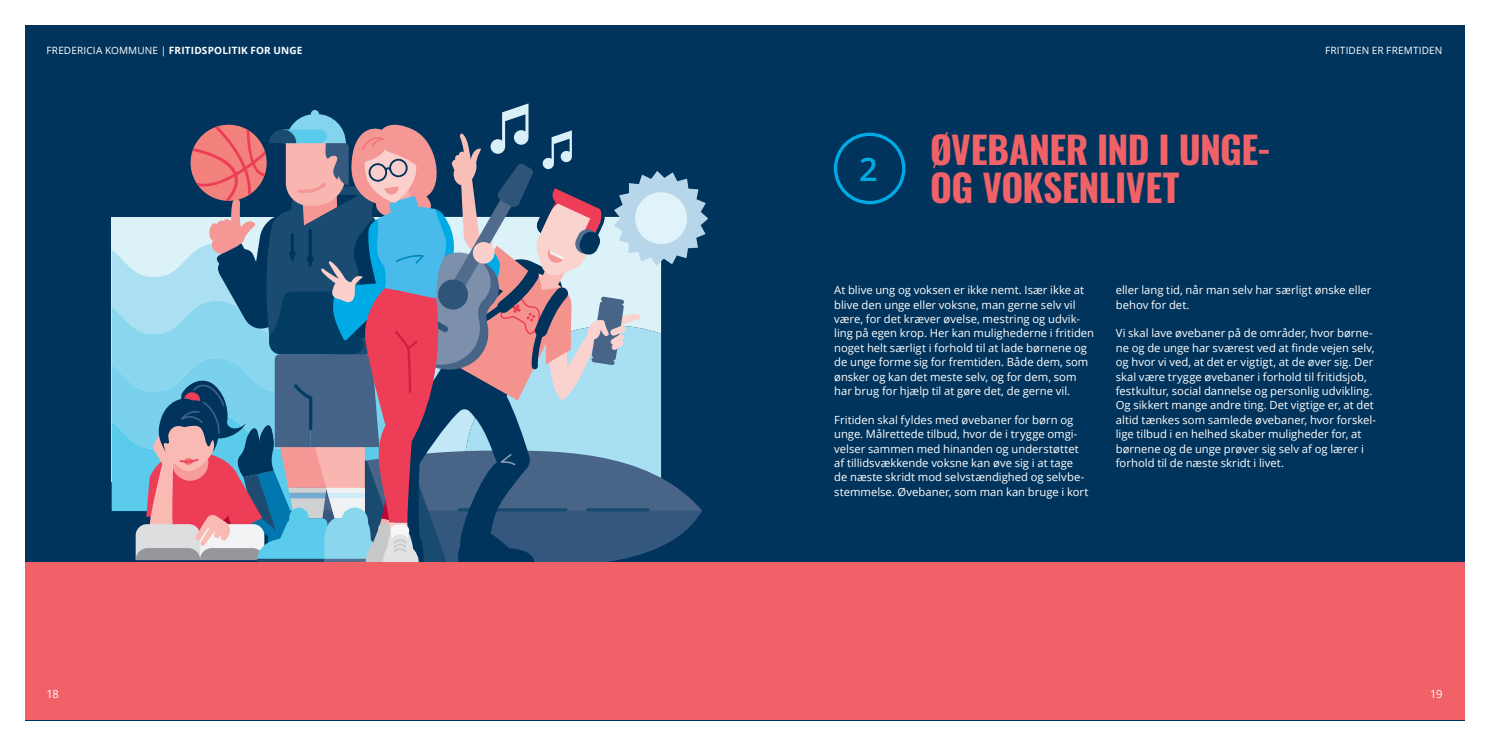
<style>
.page{position:relative;width:1489px;height:745px;background:#fff}
.page>*{position:absolute;margin:0;border:0;box-sizing:border-box;transform-origin:0 0}
.FK_rubrik{font:700 37.5px "Oswald";letter-spacing:-.01em;color:#f06268}
.FK_rubrik-2{font:600 32.5px "Open Sans";color:#00abe5}
.FK_brød{font:11.25px/14.4px "Open Sans";color:#fff}
.t1{font:700 10px "Open Sans";letter-spacing:.02em;color:#fff}
.t2{font:10px "Open Sans";letter-spacing:.02em;color:#fff}
.s1{font-weight:400}
</style>
<div class="page">
<div style="left:25px;top:25px;width:1438px;height:694px;background:#00345c"></div>
<div style="left:833px;top:132px;width:72px;height:72px;border:3px solid #00abe5;border-radius:50%"></div>
<svg style="left:112px;top:103px;width:596px;height:459px"></svg>
<div style="left:25px;top:562px;width:1438px;height:157px;background:#f06268"></div>
<p class="t1" style="left:47px;top:43px;width:257px"><span class="s1">FREDERICIA KOMMUNE |</span> FRITIDSPOLITIK FOR UNGE</p>
<p class="FK_brød" style="left:47px;top:686px;width:14px">18</p>
<p class="FK_rubrik-2" style="left:859px;top:147px;width:20px">2</p>
<p class="FK_rubrik" style="left:930px;top:130px;width:342px">ØVEBANER IND I UNGE-</p>
<p class="FK_rubrik" style="left:930px;top:168px;width:251px">OG VOKSENLIVET</p>
<p class="t2" style="left:1324px;top:44px;width:119px">FRITIDEN ER FREMTIDEN</p>
<p class="FK_brød" style="left:834px;top:282px;width:261px">At blive ung og voksen er ikke nemt. Især ikke at blive den unge eller voksne, man gerne selv vil være, for det kræver øvelse, mestring og udvik&shy;ling på egen krop. Her kan mulighederne i fritiden noget helt særligt i forhold til at lade børnene og de unge forme sig for fremtiden. Både dem, som ønsker og kan det meste selv, og for dem, som har brug for hjælp til at gøre det, de gerne vil.</p>
<p class="FK_brød" style="left:834px;top:412px;width:256px">Fritiden skal fyldes med øvebaner for børn og unge. Målrettede tilbud, hvor de i trygge omgi&shy;velser sammen med hinanden og understøttet af tillidsvækkende voksne kan øve sig i at tage de næste skridt mod selvstændighed og selvbe&shy;stemmelse. Øvebaner, som man kan bruge i kort</p>
<p class="FK_brød" style="left:1115px;top:282px;width:257px">eller lang tid, når man selv har særligt ønske eller behov for det.</p>
<p class="FK_brød" style="left:1115px;top:325px;width:262px">Vi skal lave øvebaner på de områder, hvor børne&shy;ne og de unge har sværest ved at finde vejen selv, og hvor vi ved, at det er vigtigt, at de øver sig. Der skal være trygge øvebaner i forhold til fritidsjob, festkultur, social dannelse og personlig udvikling.<br>Og sikkert mange andre ting. Det vigtige er, at det altid tænkes som samlede øvebaner, hvor forskel&shy;lige tilbud i en helhed skaber muligheder for, at børnene og de unge prøver sig selv af og lærer i forhold til de næste skridt i livet.</p>
<p class="FK_brød" style="left:1429px;top:685px;width:14px">19</p>
</div>
